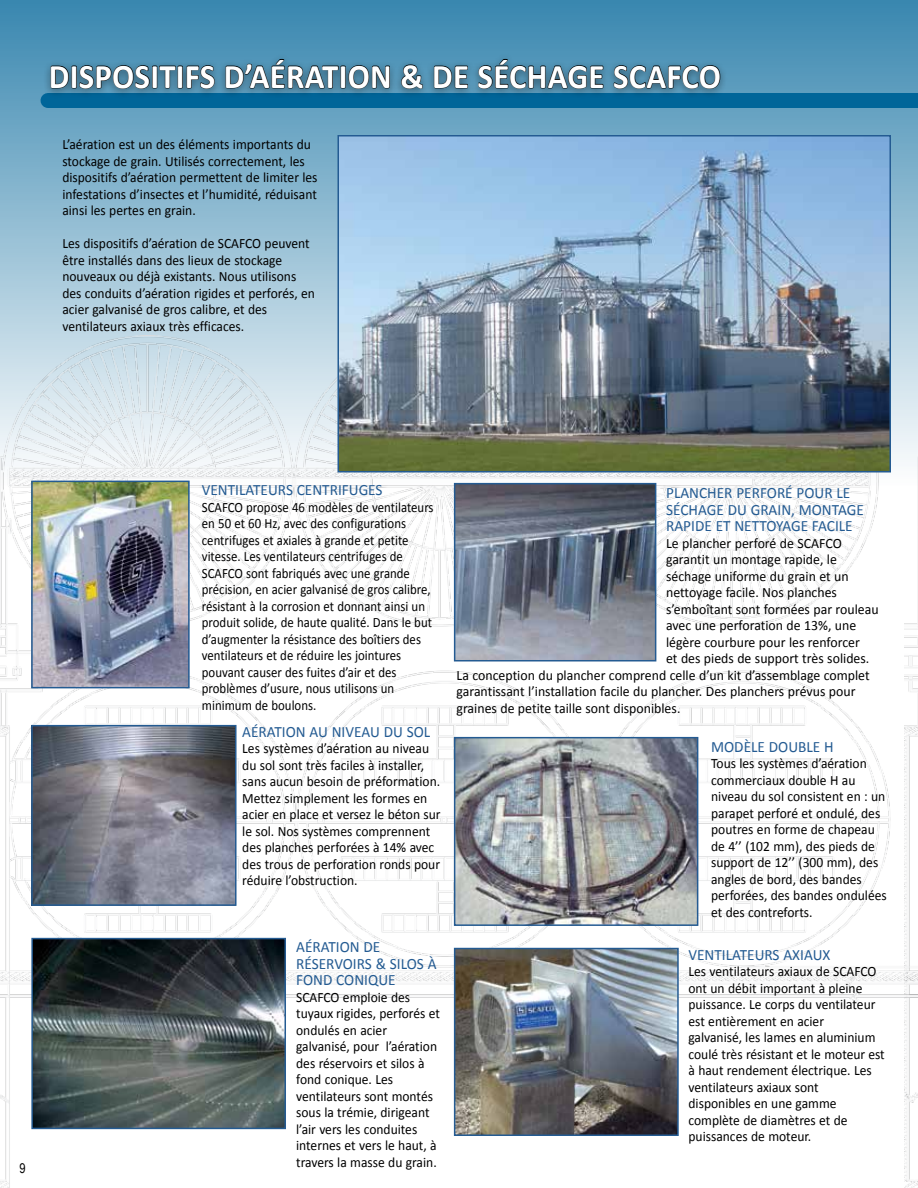
<style>
.page{position:relative;width:918px;height:1188px;background:#fff}
.page>*{position:absolute;margin:0;border:0;box-sizing:border-box;transform-origin:0 0}
.t1{font:700 34.5px "Calibri";letter-spacing:.005em;color:#fff;scale:.95 1}
.t2{font:15.75px/16.5px "Calibri";color:#245b92}
.t3{font:14.25px/16.5px "Calibri";color:#000;scale:.95 1}
.t4{font:14.25px/16.5px "Calibri";color:#000;scale:.9 1}
.t5{font:14.25px "Calibri";color:#000}
.t6{font:13.5px "Arial Narrow";color:#000}
</style>
<div class="page">
<svg style="left:0;top:0;width:918px;height:335px;background:#72a9c6"></svg>
<div style="left:48px;top:93px;width:870px;height:15px;background:#006599"></div>
<img style="left:0;top:335px;width:918px;height:853px">
<img style="left:34px;top:484px;width:153px;height:201px">
<div style="left:31px;top:481px;width:159px;height:207px;border:2px solid #245b92"></div>
<img style="left:341px;top:138px;width:547px;height:331px">
<div style="left:338px;top:135px;width:553px;height:337px;border:2px solid #245b92"></div>
<img style="left:34px;top:941px;width:249px;height:185px">
<div style="left:31px;top:938px;width:255px;height:191px;border:2px solid #245b92"></div>
<img style="left:457px;top:486px;width:196px;height:173px">
<div style="left:454px;top:483px;width:202px;height:179px;border:2px solid #245b92"></div>
<img style="left:457px;top:740px;width:238px;height:183px">
<div style="left:454px;top:737px;width:244px;height:189px;border:2px solid #245b92"></div>
<div style="left:43px;top:53px;width:685px;height:46px;background:#000;opacity:.42"></div>
<svg style="left:50px;top:65px;width:165px;height:24px;background:#376076"></svg>
<svg style="left:225px;top:59px;width:165px;height:30px;background:#3b6880"></svg>
<svg style="left:401px;top:64px;width:22px;height:26px"></svg>
<svg style="left:433px;top:65px;width:35px;height:24px"></svg>
<svg style="left:478px;top:59px;width:126px;height:30px;background:#3b6981"></svg>
<svg style="left:613px;top:62px;width:108px;height:27px;background:#3b6880"></svg>
<img style="left:457px;top:951px;width:219px;height:182px">
<div style="left:454px;top:948px;width:225px;height:188px;border:2px solid #245b92"></div>
<img style="left:34px;top:728px;width:200px;height:175px">
<div style="left:31px;top:725px;width:206px;height:181px;border:2px solid #245b92"></div>
<h1 class="t1" style="left:49px;top:54px;width:709px">DISPOSITIFS D’AÉRATION &amp; DE SÉCHAGE SCAFCO</h1>
<p class="t3" style="left:62px;top:136px;width:270px">L’aération est un des éléments importants du stockage de grain. Utilisés correctement, les dispositifs d’aération permettent de limiter les infestations d’insectes et l’humidité, réduisant ainsi les pertes en grain.</p>
<p class="t3" style="left:62px;top:235px;width:268px">Les dispositifs d’aération de SCAFCO peuvent être installés dans des lieux de stockage nouveaux ou déjà existants. Nous utilisons des conduits d’aération rigides et perforés, en acier galvanisé de gros calibre, et des ventilateurs axiaux très efficaces.</p>
<p class="t6" style="left:19px;top:1159px;width:8px">9</p>
<p class="t2" style="left:666px;top:485px;width:199px">PLANCHER PERFORÉ POUR LE<br>SÉCHAGE DU GRAIN, MONTAGE<br>RAPIDE ET NETTOYAGE FACILE</p>
<p class="t5" style="left:666px;top:534px;width:177px">Le plancher perforé de SCAFCO</p>
<p class="t5" style="left:666px;top:550px;width:172px">garantit un montage rapide, le</p>
<p class="t5" style="left:666px;top:567px;width:184px">séchage uniforme du grain et un</p>
<p class="t5" style="left:666px;top:583px;width:172px">nettoyage facile. Nos planches</p>
<p class="t5" style="left:666px;top:600px;width:214px">s’emboîtant sont formées par rouleau</p>
<p class="t5" style="left:666px;top:616px;width:192px">avec une perforation de 13%, une</p>
<p class="t5" style="left:666px;top:633px;width:195px">légère courbure pour les renforcer</p>
<p class="t5" style="left:666px;top:649px;width:205px">et des pieds de support très solides.</p>
<p class="t5" style="left:457px;top:666px;width:415px">La conception du plancher comprend celle d’un kit d’assemblage complet</p>
<p class="t5" style="left:457px;top:682px;width:400px">garantissant l’installation facile du plancher. Des planchers prévus pour</p>
<p class="t5" style="left:457px;top:699px;width:225px">graines de petite taille sont disponibles.</p>
<p class="t2" style="left:202px;top:482px;width:182px">VENTILATEURS CENTRIFUGES</p>
<p class="t4" style="left:202px;top:499px;width:259px">SCAFCO propose 46 modèles de ventilateurs en 50 et 60 Hz, avec des configurations centrifuges et axiales à grande et petite vitesse. Les ventilateurs centrifuges de SCAFCO sont fabriqués avec une grande précision, en acier galvanisé de gros calibre, résistant à la corrosion et donnant ainsi un produit solide, de haute qualité. Dans le but d’augmenter la résistance des boîtiers des ventilateurs et de réduire les jointures pouvant causer des fuites d’air et des problèmes d’usure, nous utilisons un minimum de boulons.</p>
<p class="t2" style="left:242px;top:723px;width:189px">AÉRATION AU NIVEAU DU SOL</p>
<p class="t3" style="left:242px;top:740px;width:210px">Les systèmes d’aération au niveau du sol sont très faciles à installer, sans aucun besoin de préformation.<br>Mettez simplement les formes en acier en place et versez le béton sur le sol. Nos systèmes comprennent des planches perforées à 14% avec des trous de perforation ronds pour réduire l’obstruction.</p>
<p class="t2" style="left:711px;top:738px;width:124px">MODÈLE DOUBLE H</p>
<p class="t3" style="left:711px;top:755px;width:186px">Tous les systèmes d’aération commerciaux double H au niveau du sol consistent en : un parapet perforé et ondulé, des poutres en forme de chapeau de 4’’ (102 mm), des pieds de support de 12’’ (300 mm), des angles de bord, des bandes perforées, des bandes ondulées et des contreforts.</p>
<p class="t2" style="left:296px;top:939px;width:142px">AÉRATION DE<br>RÉSERVOIRS &amp; SILOS À<br>FOND CONIQUE</p>
<p class="t3" style="left:296px;top:989px;width:153px">SCAFCO emploie des tuyaux rigides, perforés et ondulés en acier galvanisé, pour l’aération des réservoirs et silos à fond conique. Les ventilateurs sont montés sous la trémie, dirigeant l’air vers les conduites internes et vers le haut, à travers la masse du grain.</p>
<p class="t2" style="left:688px;top:947px;width:143px">VENTILATEURS AXIAUX</p>
<p class="t3" style="left:688px;top:964px;width:208px">Les ventilateurs axiaux de SCAFCO ont un débit important à pleine puissance. Le corps du ventilateur est entièrement en acier<br>galvanisé, les lames en aluminium coulé très résistant et le moteur est à haut rendement électrique. Les ventilateurs axiaux sont<br>disponibles en une gamme complète de diamètres et de puissances de moteur.</p>
</div>
